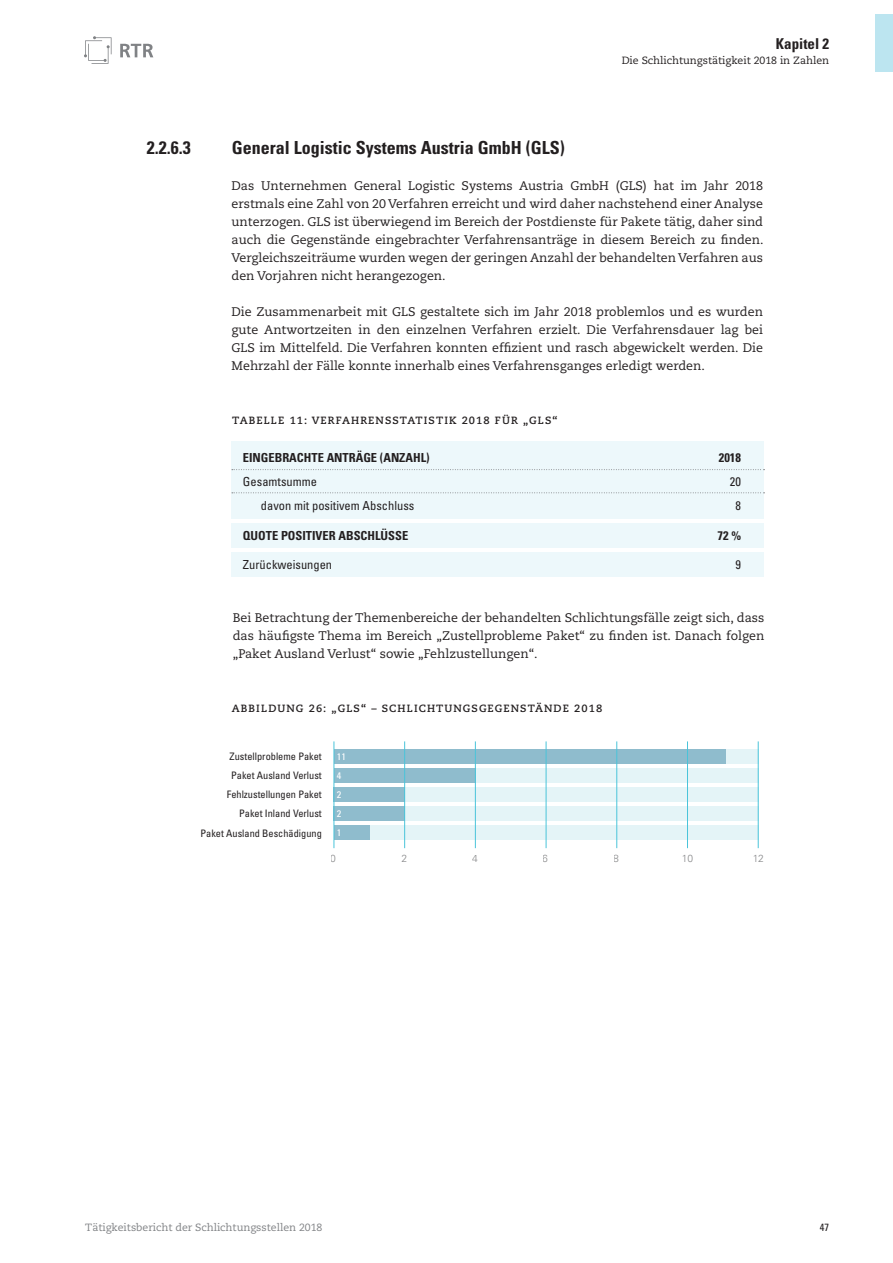
<style>
.page{position:relative;width:893px;height:1263px;background:#fff}
.page>*{position:absolute;margin:0;border:0;box-sizing:border-box;transform-origin:0 0}
.t1{font:700 condensed 18px "Univers";color:#231f20}
.t2{font:700 condensed 15px "Univers";color:#231f20}
.Fliesstext{font:12.45px/18px "Caecilia LT Std";color:#231f20;text-align:justify}
.t3{font:700 condensed 12.45px "Univers";color:#231f20}
.t4{font:condensed 12.45px "Univers";color:#231f20}
.Abbildung{font:700 10.5px "Caecilia LT Std";letter-spacing:.1em;color:#231f20}
.t5{font:10.5px "Caecilia LT Std";color:#808285}
.t6{font:10.5px "Caecilia LT Std";color:#231f20}
.t7{font:condensed 10.5px "Univers";color:#231f20}
.t8{font:condensed 10.35px "Univers";color:#231f20}
.t9{font:300 10.35px "Univers";color:#57585a}
.t10{font:condensed 9.45px "Univers";color:#fff;scale:1.08 1}
</style>
<div class="page">
<svg style="left:84px;top:36px;width:26px;height:26px"></svg>
<svg style="left:120px;top:44px;width:33px;height:13px"></svg>
<div style="left:334px;top:749px;width:424px;height:15px;background:#e4f4f7"></div>
<div style="left:334px;top:825px;width:424px;height:15px;background:#e4f4f7"></div>
<div style="left:334px;top:768px;width:424px;height:15px;background:#e4f4f7"></div>
<div style="left:334px;top:787px;width:424px;height:15px;background:#e4f4f7"></div>
<div style="left:334px;top:806px;width:424px;height:15px;background:#e4f4f7"></div>
<div style="left:334px;top:787px;width:71px;height:15px;background:#8fbccd"></div>
<div style="left:334px;top:806px;width:71px;height:15px;background:#8fbccd"></div>
<div style="left:334px;top:825px;width:35px;height:15px;background:#8fbccd"></div>
<div style="left:334px;top:768px;width:142px;height:15px;background:#8fbccd"></div>
<div style="left:334px;top:749px;width:392px;height:15px;background:#8fbccd"></div>
<hr style="left:758px;top:741px;width:1px;height:107px;background:#4ac4da">
<hr style="left:687px;top:741px;width:1px;height:107px;background:#4ac4da">
<hr style="left:616px;top:741px;width:1px;height:107px;background:#4ac4da">
<hr style="left:475px;top:741px;width:1px;height:107px;background:#4ac4da">
<hr style="left:546px;top:741px;width:1px;height:107px;background:#4ac4da">
<hr style="left:404px;top:741px;width:1px;height:107px;background:#4ac4da">
<hr style="left:334px;top:741px;width:1px;height:107px;background:#4ac4da">
<div style="left:875px;top:15px;width:18px;height:57px;background:#bce5f0"></div>
<div style="left:232px;top:442px;width:532px;height:77px;background:#edf8fb"></div>
<svg style="left:232px;top:492px;width:532px;height:1px"></svg>
<svg style="left:232px;top:469px;width:532px;height:1px"></svg>
<div style="left:232px;top:523px;width:532px;height:24px;background:#edf8fb"></div>
<div style="left:232px;top:552px;width:532px;height:24px;background:#edf8fb"></div>
<h3 class="t1" style="left:147px;top:136px;width:45px">2.2.6.3</h3>
<h3 class="t1" style="left:232px;top:136px;width:334px">General Logistic Systems Austria GmbH (GLS)</h3>
<p class="t2" style="left:776px;top:34px;width:55px">Kapitel 2</p>
<p class="t6" style="left:622px;top:54px;width:209px">Die Schlichtungstätigkeit 2018 in Zahlen</p>
<p class="Fliesstext" style="left:232px;top:177px;width:533px">Das Unternehmen General Logistic Systems Austria GmbH (GLS) hat im Jahr 2018 erstmals eine Zahl von 20 Verfahren erreicht und wird daher nachstehend einer Analyse unterzogen. GLS ist überwiegend im Bereich der Postdienste für Pakete tätig, daher sind auch die Gegenstände eingebrachter Verfahrensanträge in diesem Bereich zu finden.<br>Vergleichszeiträume wurden wegen der geringen Anzahl der behandelten Verfahren aus den Vorjahren nicht herangezogen.</p>
<p class="Fliesstext" style="left:232px;top:303px;width:533px">Die Zusammenarbeit mit GLS gestaltete sich im Jahr 2018 problemlos und es wurden gute Antwortzeiten in den einzelnen Verfahren erzielt. Die Verfahrensdauer lag bei GLS im Mittelfeld. Die Verfahren konnten effizient und rasch abgewickelt werden. Die Mehrzahl der Fälle konnte innerhalb eines Verfahrensganges erledigt werden.</p>
<p class="Abbildung" style="left:232px;top:414px;width:327px">TABELLE 11: VERFAHRENSSTATISTIK 2018 FÜR „GLS“</p>
<p class="t3" style="left:243px;top:450px;width:188px">EINGEBRACHTE ANTRÄGE (ANZAHL)</p>
<p class="t3" style="left:719px;top:450px;width:24px">2018</p>
<p class="t4" style="left:243px;top:474px;width:75px">Gesamtsumme</p>
<p class="t4" style="left:730px;top:474px;width:13px">20</p>
<p class="t4" style="left:261px;top:498px;width:155px">davon mit positivem Abschluss</p>
<p class="t4" style="left:735px;top:498px;width:7px">8</p>
<p class="t3" style="left:243px;top:528px;width:167px">QUOTE POSITIVER ABSCHLÜSSE</p>
<p class="t3" style="left:717px;top:528px;width:25px">72 %</p>
<p class="t4" style="left:243px;top:557px;width:91px">Zurückweisungen</p>
<p class="t4" style="left:735px;top:557px;width:7px">9</p>
<p class="Fliesstext" style="left:233px;top:609px;width:533px">Bei Betrachtung der Themenbereiche der behandelten Schlichtungsfälle zeigt sich, dass das häufigste Thema im Bereich „Zustellprobleme Paket“ zu finden ist. Danach folgen „Paket Ausland Verlust“ sowie „Fehlzustellungen“.</p>
<p class="Abbildung" style="left:232px;top:702px;width:372px">ABBILDUNG 26: „GLS“ – SCHLICHTUNGSGEGENSTÄNDE 2018</p>
<p class="t8" style="left:230px;top:750px;width:94px">Zustellprobleme Paket</p>
<p class="t10" style="left:337px;top:750px;width:10px">11</p>
<p class="t8" style="left:231px;top:769px;width:92px">Paket Ausland Verlust</p>
<p class="t10" style="left:337px;top:769px;width:6px">4</p>
<p class="t8" style="left:227px;top:788px;width:97px">Fehlzustellungen Paket</p>
<p class="t10" style="left:337px;top:788px;width:6px">2</p>
<p class="t8" style="left:239px;top:807px;width:84px">Paket Inland Verlust</p>
<p class="t10" style="left:337px;top:808px;width:6px">2</p>
<p class="t8" style="left:200px;top:826px;width:123px">Paket Ausland Beschädigung</p>
<p class="t10" style="left:337px;top:827px;width:6px">1</p>
<p class="t9" style="left:331px;top:852px;width:7px">0</p>
<p class="t9" style="left:401px;top:852px;width:7px">2</p>
<p class="t9" style="left:472px;top:852px;width:7px">4</p>
<p class="t9" style="left:543px;top:852px;width:7px">6</p>
<p class="t9" style="left:614px;top:852px;width:7px">8</p>
<p class="t9" style="left:681px;top:852px;width:13px">10</p>
<p class="t9" style="left:752px;top:852px;width:13px">12</p>
<p class="t5" style="left:85px;top:1221px;width:239px">Tätigkeitsbericht der Schlichtungsstellen 2018</p>
<p class="t7" style="left:820px;top:1220px;width:11px">47</p>
</div>
